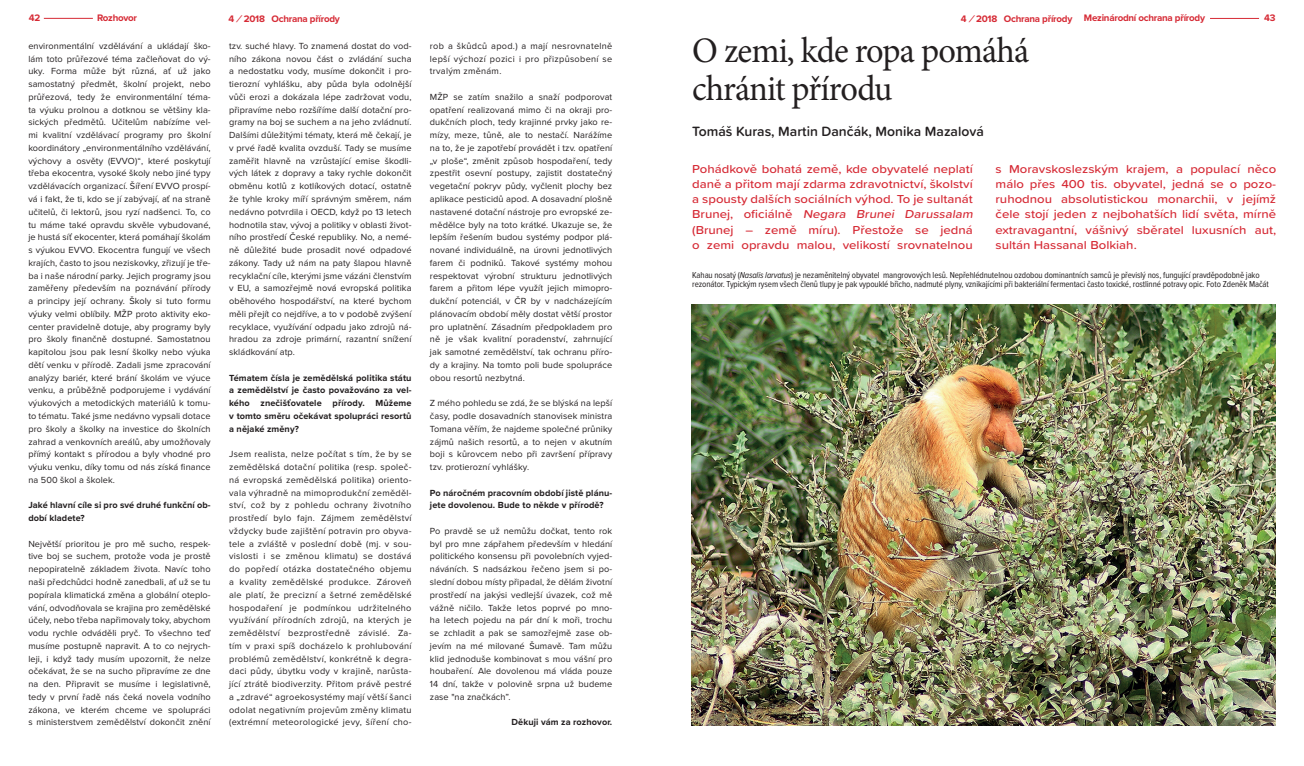
<style>
.page{position:relative;width:1304px;height:766px;background:#fff}
.page>*{position:absolute;margin:0;border:0;box-sizing:border-box;transform-origin:0 0}
.nadpis_patkovy{font:35.9px/37.9px "Minion Pro";letter-spacing:-.025em;color:#231f20;scale:.96 1}
.autor_clanku{font:600 13.9px "Proxima Soft";color:#231f20}
.perex{font:500 12px/15.1px "Proxima Soft";color:#d62a35;scale:1.1 1}
.t1{font:700 9.8px "Proxima Nova";letter-spacing:-.025em;color:#d62a35}
.chlebovka{font:9.2px/12.8px "Proxima Nova";letter-spacing:.01em;color:#231f20;text-align:justify}
.chlebovka-2{font:700 9.2px/12.8px "Proxima Nova";letter-spacing:.01em;color:#231f20}
.titulky_foto_cislova{font:9px/9px "Proxima Nova Cond";letter-spacing:-.01em;color:#231f20}
.s1{font-style:italic}
.s2{font-family:"Proxima Nova Cond"}
</style>
<div class="page">
<img style="left:692px;top:304px;width:584px;height:421px">
<hr style="left:1210px;top:18px;width:49px;height:1px;background:#d62a35">
<hr style="left:44px;top:18px;width:49px;height:1px;background:#d62a35">
<p class="t1" style="left:29px;top:11px;width:13px">42</p>
<p class="t1" style="left:97px;top:11px;width:42px">Rozhovor</p>
<p class="t1" style="left:228px;top:11px;width:113px">4 <span class="s1">/</span>2018 Ochrana přírody</p>
<p class="t1" style="left:961px;top:11px;width:246px">4 <span class="s1">/</span>2018 Ochrana přírody Mezinárodní ochrana přírody</p>
<p class="t1" style="left:1264px;top:11px;width:13px">43</p>
<p class="chlebovka" style="left:28px;top:39px;width:184px">environmentální vzdělávání a ukládají ško&shy;lám toto průřezové téma začleňovat do vý&shy;uky. Forma může být různá, ať už jako samostatný předmět, školní projekt, nebo průřezová, tedy že environmentální téma&shy;ta výuku prolnou a dotknou se většiny kla&shy;sických předmětů. Učitelům nabízíme vel&shy;mi kvalitní vzdělávací programy pro školní koordinátory <span class="s2">„</span>environmentálního vzdělávání, výchovy a osvěty (EVVO)<span class="s2">“</span>, které poskytují třeba ekocentra, vysoké školy nebo jiné typy vzdělávacích organizací. Šíření EVVO prospí&shy;vá i fakt, že ti, kdo se jí zabývají, ať na straně učitelů, či lektorů, jsou ryzí nadšenci. To, co tu máme také opravdu skvěle vybudované, je hustá síť ekocenter, která pomáhají školám s výukou EVVO. Ekocentra fungují ve všech krajích, často to jsou neziskovky, zřizují je tře&shy;ba i naše národní parky. Jejich programy jsou zaměřeny především na poznávání přírody a principy její ochrany. Školy si tuto formu výuky velmi oblíbily. MŽP proto aktivity eko&shy;center pravidelně dotuje, aby programy byly pro školy finančně dostupné. Samostatnou kapitolou jsou pak lesní školky nebo výuka dětí venku v přírodě. Zadali jsme zpracování analýzy bariér, které brání školám ve výuce venku, a průběžně podporujeme i vydávání výukových a metodických materiálů k tomu&shy;to tématu. Také jsme nedávno vypsali dotace pro školy a školky na investice do školních zahrad a venkovních areálů, aby umožňovaly přímý kontakt s přírodou a byly vhodné pro výuku venku, díky tomu od nás získá finance na 500 škol a školek.</p>
<p class="chlebovka-2" style="left:28px;top:498px;width:184px">Jaké hlavní cíle si pro své druhé funkční ob&shy;dobí kladete?</p>
<p class="chlebovka" style="left:28px;top:536px;width:184px">Největší prioritou je pro mě sucho, respek&shy;tive boj se suchem, protože voda je prostě nepopiratelně základem života. Navíc toho naši předchůdci hodně zanedbali, ať už se tu popírala klimatická změna a globální oteplo&shy;vání, odvodňovala se krajina pro zemědělské účely, nebo třeba napřimovaly toky, abychom vodu rychle odváděli pryč. To všechno teď musíme postupně napravit. A to co nejrych&shy;leji, i když tady musím upozornit, že nelze očekávat, že se na sucho připravíme ze dne na den. Připravit se musíme i legislativně, tedy v první řadě nás čeká novela vodního zákona, ve kterém chceme ve spolupráci s ministerstvem zemědělství dokončit znění</p>
<p class="chlebovka" style="left:229px;top:39px;width:184px">tzv. suché hlavy. To znamená dostat do vod&shy;ního zákona novou část o zvládání sucha a nedostatku vody, musíme dokončit i pro&shy;tierozní vyhlášku, aby půda byla odolnější vůči erozi a dokázala lépe zadržovat vodu, připravíme nebo rozšíříme další dotační pro&shy;gramy na boj se suchem a na jeho zvládnutí.<br>Dalšími důležitými tématy, která mě čekají, je v prvé řadě kvalita ovzduší. Tady se musíme zaměřit hlavně na vzrůstající emise škodli&shy;vých látek z dopravy a taky rychle dokončit obměnu kotlů z kotlíkových dotací, ostatně že tyhle kroky míří správným směrem, nám nedávno potvrdila i OECD, když po 13 letech hodnotila stav, vývoj a politiky v oblasti život&shy;ního prostředí České republiky. No, a nemé&shy;ně důležité bude prosadit nové odpadové zákony. Tady už nám na paty šlapou hlavně recyklační cíle, kterými jsme vázáni členstvím v EU, a samozřejmě nová evropská politika oběhového hospodářství, na které bychom měli přejít co nejdříve, a to v podobě zvýšení recyklace, využívání odpadu jako zdrojů ná&shy;hradou za zdroje primární, razantní snížení skládkování atp.</p>
<p class="chlebovka-2" style="left:229px;top:371px;width:184px;text-align:justify">Tématem čísla je zemědělská politika státu a zemědělství je často považováno za vel&shy;kého znečišťovatele přírody. Můžeme v tomto směru očekávat spolupráci resortů a nějaké změny?</p>
<p class="chlebovka" style="left:229px;top:447px;width:184px">Jsem realista, nelze počítat s tím, že by se zemědělská dotační politika (resp. společ&shy;ná evropská zemědělská politika) oriento&shy;vala výhradně na mimoprodukční zeměděl&shy;ství, což by z pohledu ochrany životního prostředí bylo fajn. Zájmem zemědělství vždycky bude zajištění potravin pro obyva&shy;tele a zvláště v poslední době (mj. v sou&shy;vislosti i se změnou klimatu) se dostává do popředí otázka dostatečného objemu a kvality zemědělské produkce. Zároveň ale platí, že precizní a šetrné zemědělské hospodaření je podmínkou udržitelného využívání přírodních zdrojů, na kterých je zemědělství bezprostředně závislé. Za&shy;tím v praxi spíš docházelo k prohlubování problémů zemědělství, konkrétně k degra&shy;daci půdy, úbytku vody v krajině, narůsta&shy;jící ztrátě biodiverzity. Přitom právě pestré a „zdravé“ agroekosystémy mají větší šanci odolat negativním projevům změny klimatu (extrémní meteorologické jevy, šíření cho-</p>
<p class="chlebovka" style="left:430px;top:39px;width:184px">rob a škůdců apod.) a mají nesrovnatelně lepší výchozí pozici i pro přizpůsobení se trvalým změnám.</p>
<p class="chlebovka" style="left:430px;top:90px;width:184px">MŽP se zatím snažilo a snaží podporovat opatření realizovaná mimo či na okraji pro&shy;dukčních ploch, tedy krajinné prvky jako re&shy;mízy, meze, tůně, ale to nestačí. Narážíme na to, že je zapotřebí provádět i tzv. opatření „v ploše“, změnit způsob hospodaření, tedy zpestřit osevní postupy, zajistit dostatečný vegetační pokryv půdy, vyčlenit plochy bez aplikace pesticidů apod. A dosavadní plošně nastavené dotační nástroje pro evropské ze&shy;mědělce byly na toto krátké. Ukazuje se, že lepším řešením budou systémy podpor plá&shy;nované individuálně, na úrovni jednotlivých farem či podniků. Takové systémy mohou respektovat výrobní strukturu jednotlivých farem a přitom lépe využít jejich mimopro&shy;dukční potenciál, v ČR by v nadcházejícím plánovacím období měly dostat větší prostor pro uplatnění. Zásadním předpokladem pro ně je však kvalitní poradenství, zahrnující jak samotné zemědělství, tak ochranu příro&shy;dy a krajiny. Na tomto poli bude spolupráce obou resortů nezbytná.</p>
<p class="chlebovka" style="left:430px;top:396px;width:184px">Z mého pohledu se zdá, že se blýská na lepší časy, podle dosavadních stanovisek ministra Tomana věřím, že najdeme společné průniky zájmů našich resortů, a to nejen v akutním boji s kůrovcem nebo při završení přípravy tzv. protierozní vyhlášky.</p>
<p class="chlebovka-2" style="left:430px;top:486px;width:184px">Po náročném pracovním období jistě plánu&shy;jete dovolenou. Bude to někde v přírodě?</p>
<p class="chlebovka" style="left:430px;top:524px;width:184px">Po pravdě se už nemůžu dočkat, tento rok byl pro mne zápřahem především v hledání politického konsensu při povolebních vyjed&shy;náváních. S nadsázkou řečeno jsem si po&shy;slední dobou místy připadal, že dělám životní prostředí na jakýsi vedlejší úvazek, což mě vážně ničilo. Takže letos poprvé po mno&shy;ha letech pojedu na pár dní k moři, trochu se zchladit a pak se samozřejmě zase ob&shy;jevím na mé milované Šumavě. Tam můžu klid jednoduše kombinovat s mou vášní pro houbaření. Ale dovolenou má vláda pouze 14 dní, takže v polovině srpna už budeme zase "na značkách”.</p>
<p class="chlebovka-2" style="left:512px;top:715px;width:102px">Děkuji vám za rozhovor.</p>
<p class="nadpis_patkovy" style="left:692px;top:32px;width:352px">O zemi, kde ropa pomáhá chránit přírodu</p>
<p class="autor_clanku" style="left:692px;top:121px;width:293px">Tomáš Kuras, Martin Dančák, Monika Mazalová</p>
<p class="perex" style="left:692px;top:161px;width:259px">Pohádkově bohatá země, kde obyvatelé neplatí daně a přitom mají zdarma zdravotnictví, školství a spousty dalších sociálních výhod. To je sultanát B ru n ej , ofi c i á l n ě <span class="s1">Negara Brunei Darussalam </span>(Brunej – země míru). Přestože se jedná o zemi opravdu malou, velikostí srovnatelnou</p>
<p class="perex" style="left:996px;top:161px;width:257px;text-align:justify">s Moravskoslezským krajem, a populací něco málo přes 400 tis. obyvatel, jedná se o pozo&shy;ruhodnou absolutistickou monarchii, v jejímž čele stojí jeden z nejbohatších lidí světa, mírně extravagantní, vášnivý sběratel luxusních aut, sultán Hassanal Bolkiah.</p>
<p class="titulky_foto_cislova" style="left:692px;top:269px;width:578px">Kahau nosatý (<span class="s1">Nasalis larvatus</span>) je nezaměnitelný obyvatel mangrovových lesů. Nepřehlédnutelnou ozdobou dominantních samců je převislý nos, fungující pravděpodobně jako rezonátor. Typickým rysem všech členů tlupy je pak vypouklé břicho, nadmuté plyny, vznikajícími při bakteriální fermentaci často toxické, rostlinné potravy opic. Foto Zdeněk Mačát</p>
</div>
